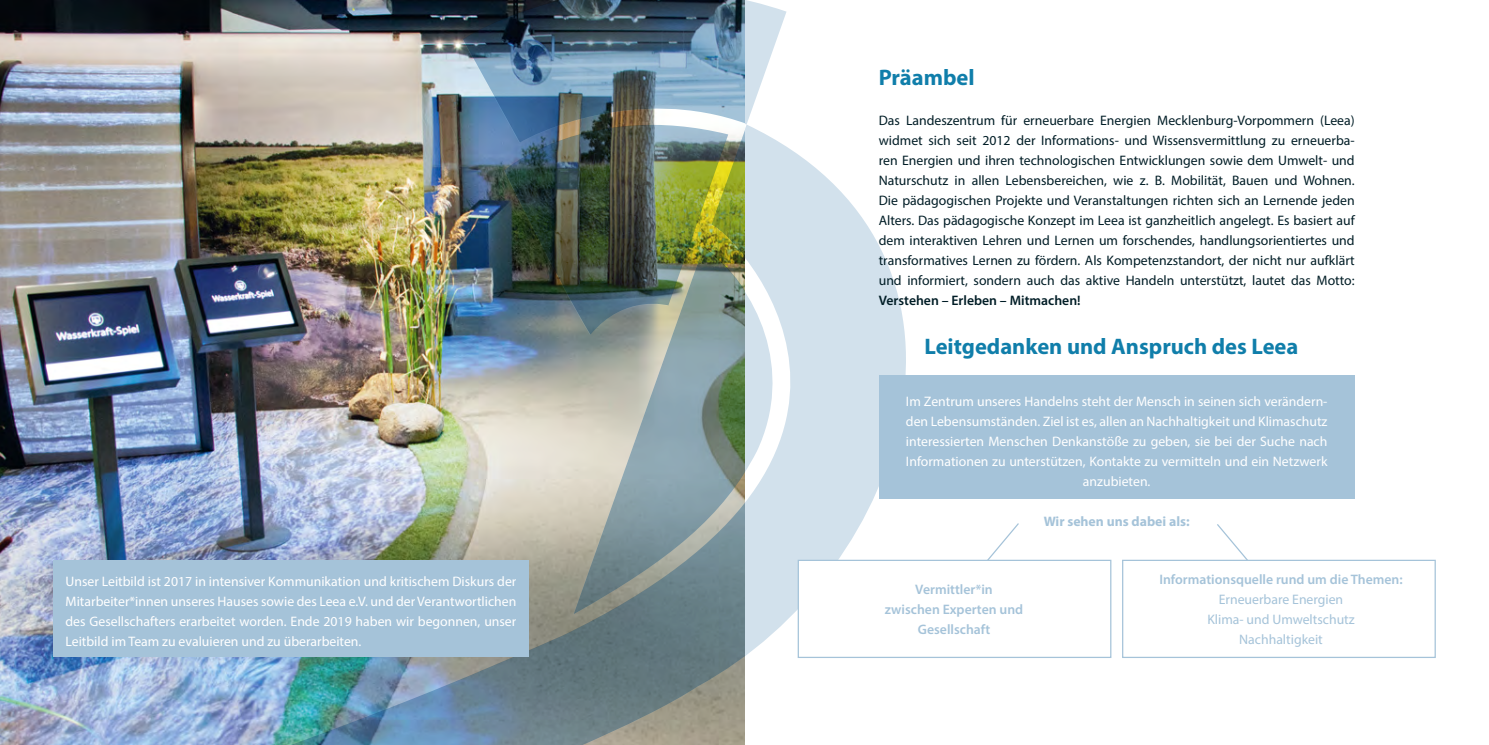
<style>
.page{position:relative;width:1489px;height:745px;background:#fff}
.page>*{position:absolute;margin:0;border:0;box-sizing:border-box;transform-origin:0 0}
.t1{font:700 22.5px "Myriad Pro";color:#107eaa}
.t2{font:13.75px/20px "Myriad Pro";color:#001d26;text-align:justify}
.t3{font:13.75px/20px "Myriad Pro";color:#fff;text-align:justify}
.t4{font:600 13.75px/20px "Myriad Pro";color:#a5c3d9;text-align:center}
.t5{font:13.75px/20px "Myriad Pro";color:#a5c3d9;text-align:center}
.t6{font:600 13.75px "Myriad Pro";color:#001d26}
.t7{font:700 13.75px "Myriad Pro";color:#a5c3d9}
</style>
<div class="page">
<img style="left:0;top:0;width:199px;height:744px">
<svg style="left:744px;top:0;width:183px;height:744px"></svg>
<svg style="left:1217px;top:524px;width:30px;height:35px"></svg>
<svg style="left:988px;top:523px;width:31px;height:36px"></svg>
<div style="left:878px;top:375px;width:476px;height:123px;background:#a5c3d9"></div>
<div style="left:797px;top:559px;width:314px;height:98px;background:#fff;border:1px solid #a5c3d9"></div>
<div style="left:1121px;top:559px;width:314px;height:98px;background:#fff;border:1px solid #a5c3d9"></div>
<img style="left:199px;top:0;width:545px;height:744px">
<div style="left:53px;top:559px;width:476px;height:97px;background:#a5c3d9"></div>
<p class="t3" style="left:65px;top:570px;width:452px">Unser Leitbild ist 2017 in intensiver Kommunikation und kritischem Diskurs der Mitarbeiter*innen unseres Hauses sowie des Leea e.V. und der Verantwortlichen des Gesellschafters erarbeitet worden. Ende 2019 haben wir begonnen, unser Leitbild im Team zu evaluieren und zu überarbeiten.</p>
<h1 class="t1" style="left:878px;top:63px;width:97px">Präambel</h1>
<p class="t2" style="left:878px;top:110px;width:477px">Das Landeszentrum für erneuerbare Energien Mecklenburg-Vorpommern (Leea) widmet sich seit 2012 der Informations- und Wissensvermittlung zu erneuerba&shy;ren Energien und ihren technologischen Entwicklungen sowie dem Umwelt- und Naturschutz in allen Lebensbereichen, wie z. B. Mobilität, Bauen und Wohnen.<br>Die pädagogischen Projekte und Veranstaltungen richten sich an Lernende jeden Alters. Das pädagogische Konzept im Leea ist ganzheitlich angelegt. Es basiert auf dem interaktiven Lehren und Lernen um forschendes, handlungsorientiertes und transformatives Lernen zu fördern. Als Kompetenzstandort, der nicht nur aufklärt und informiert, sondern auch das aktive Handeln unterstützt, lautet das Motto:</p>
<p class="t6" style="left:878px;top:292px;width:203px">Verstehen – Erleben – Mitmachen!</p>
<h1 class="t1" style="left:924px;top:331px;width:375px">Leitgedanken und Anspruch des Leea</h1>
<p class="t3" style="left:905px;top:390px;width:423px;text-align:center">Im Zentrum unseres Handelns steht der Mensch in seinen sich verändern&shy;den Lebensumständen. Ziel ist es, allen an Nachhaltigkeit und Klimaschutz interessierten Menschen Denkanstöße zu geben, sie bei der Suche nach Informationen zu unterstützen, Kontakte zu vermitteln und ein Netzwerk anzubieten.</p>
<p class="t7" style="left:1043px;top:511px;width:147px">Wir sehen uns dabei als:</p>
<p class="t4" style="left:884px;top:578px;width:140px">Vermittler*in<br>zwischen Experten und<br>Gesellschaft</p>
<p class="t4" style="left:1159px;top:568px;width:245px">Informationsquelle rund um die Themen:</p>
<p class="t5" style="left:1207px;top:589px;width:149px">Erneuerbare Energien<br>Klima- und Umweltschutz<br>Nachhaltigkeit</p>
</div>
